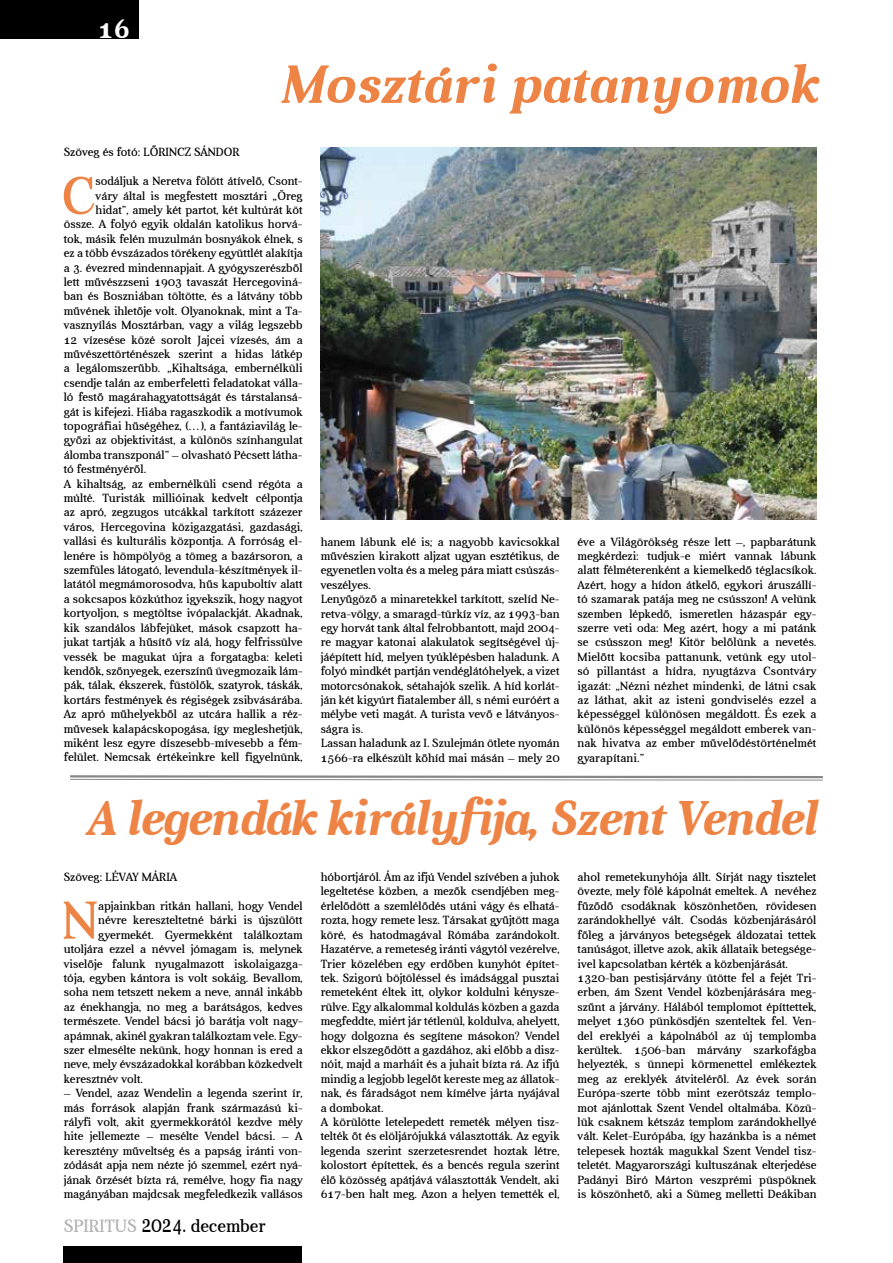
<style>
.page{position:relative;width:893px;height:1263px;background:#fff}
.page>*{position:absolute;margin:0;border:0;box-sizing:border-box;transform-origin:0 0}
.t1{font:italic 700 54px "Aver";color:#ed8446}
.t2{font:53.55px "Aver";color:#ed8446}
.t3{font:italic 700 49.5px "Aver";letter-spacing:-.025em;color:#ed8446}
.t4{font:700 27px "Aver";color:#fff}
.t5{font:18px "Aver";color:#b3b2b2}
.t6{font:12px/14.4px "Aver";color:#000}
.s1{font-size:22.5px;color:#000}
.s2{color:#000}
</style>
<div class="page">
<img style="left:321px;top:148px;width:495px;height:371px">
<svg style="left:70px;top:775px;width:753px;height:6px"></svg>
<div style="left:64px;top:1247px;width:238px;height:16px;background:#000"></div>
<div style="left:0;top:0;width:139px;height:38px;background:#000"></div>
<h3 class="t4" style="left:98px;top:14px;width:34px">16</h3>
<h1 class="t1" style="left:280px;top:54px;width:538px">Mosztári patanyomok</h1>
<p class="t6" style="left:64px;top:145px;width:177px">Szöveg és fotó: LŐRINCZ SÁNDOR</p>
<h2 class="t2" style="left:61px;top:166px;width:36px">C</h2>
<p class="t6" style="left:96px;top:174px;width:209px">sodáljuk a Neretva fölött átívelő, Csont-</p>
<p class="t6" style="left:96px;top:189px;width:209px">váry által is megfestett mosztári „Öreg</p>
<p class="t6" style="left:96px;top:203px;width:209px">hidat”, amely két partot, két kultúrát köt</p>
<p class="t6" style="left:64px;top:217px;width:240px">össze. A folyó egyik oldalán katolikus horvá-</p>
<p class="t6" style="left:64px;top:232px;width:240px">tok, másik felén muzulmán bosnyákok élnek, s</p>
<p class="t6" style="left:64px;top:246px;width:240px">ez a több évszázados törékeny együttlét alakítja</p>
<p class="t6" style="left:64px;top:261px;width:240px">a 3. évezred mindennapjait. A gyógyszerészből</p>
<p class="t6" style="left:64px;top:275px;width:240px">lett művészzseni 1903 tavaszát Hercegoviná-</p>
<p class="t6" style="left:64px;top:289px;width:240px">ban és Boszniában töltötte, és a látvány több</p>
<p class="t6" style="left:64px;top:304px;width:240px">művének ihletője volt. Olyanoknak, mint a Ta-</p>
<p class="t6" style="left:64px;top:318px;width:240px">vasznyílás Mosztárban, vagy a világ legszebb</p>
<p class="t6" style="left:64px;top:333px;width:240px">12 vízesése közé sorolt Jajcei vízesés, ám a</p>
<p class="t6" style="left:64px;top:347px;width:240px">művészettörténészek szerint a hidas látkép</p>
<p class="t6" style="left:64px;top:361px;width:240px">a legálomszerűbb. „Kihaltsága, embernélküli</p>
<p class="t6" style="left:64px;top:376px;width:240px">csendje talán az emberfeletti feladatokat válla-</p>
<p class="t6" style="left:64px;top:390px;width:240px">ló festő magárahagyatottságát és társtalansá-</p>
<p class="t6" style="left:64px;top:405px;width:240px">gát is kifejezi. Hiába ragaszkodik a motívumok</p>
<p class="t6" style="left:64px;top:419px;width:240px">topográfiai hűségéhez, (…), a fantáziavilág le-</p>
<p class="t6" style="left:64px;top:433px;width:240px">győzi az objektivitást, a különös színhangulat</p>
<p class="t6" style="left:64px;top:448px;width:240px">álomba transzponál” – olvasható Pécsett látha-</p>
<p class="t6" style="left:64px;top:462px;width:84px">tó festményéről.</p>
<p class="t6" style="left:64px;top:477px;width:240px">A kihaltság, az embernélküli csend régóta a</p>
<p class="t6" style="left:64px;top:491px;width:240px">múlté. Turisták millióinak kedvelt célpontja</p>
<p class="t6" style="left:64px;top:505px;width:240px">az apró, zegzugos utcákkal tarkított százezer</p>
<p class="t6" style="left:64px;top:520px;width:240px">város, Hercegovina közigazgatási, gazdasági,</p>
<p class="t6" style="left:64px;top:534px;width:240px">vallási és kulturális központja. A forróság el-</p>
<p class="t6" style="left:64px;top:549px;width:240px">lenére is hömpölyög a tömeg a bazársoron, a</p>
<p class="t6" style="left:64px;top:563px;width:240px">szemfüles látogató, levendula-készítmények il-</p>
<p class="t6" style="left:64px;top:577px;width:240px">latától megmámorosodva, hűs kapuboltív alatt</p>
<p class="t6" style="left:64px;top:592px;width:240px">a sokcsapos közkúthoz igyekszik, hogy nagyot</p>
<p class="t6" style="left:64px;top:606px;width:240px">kortyoljon, s megtöltse ivópalackját. Akadnak,</p>
<p class="t6" style="left:64px;top:621px;width:240px">kik szandálos lábfejüket, mások csapzott ha-</p>
<p class="t6" style="left:64px;top:635px;width:240px">jukat tartják a hűsítő víz alá, hogy felfrissülve</p>
<p class="t6" style="left:64px;top:649px;width:240px">vessék be magukat újra a forgatagba: keleti</p>
<p class="t6" style="left:64px;top:664px;width:240px">kendők, szőnyegek, ezerszínű üvegmozaik lám-</p>
<p class="t6" style="left:64px;top:678px;width:240px">pák, tálak, ékszerek, füstölők, szatyrok, táskák,</p>
<p class="t6" style="left:64px;top:693px;width:240px">kortárs festmények és régiségek zsibvásárába.</p>
<p class="t6" style="left:64px;top:707px;width:240px">Az apró műhelyekből az utcára hallik a réz-</p>
<p class="t6" style="left:64px;top:721px;width:240px">művesek kalapácskopogása, így megleshetjük,</p>
<p class="t6" style="left:64px;top:736px;width:240px">miként lesz egyre díszesebb-mívesebb a fém-</p>
<p class="t6" style="left:64px;top:750px;width:240px">felület. Nemcsak értékeinkre kell figyelnünk,</p>
<p class="t6" style="left:321px;top:534px;width:240px">hanem lábunk elé is; a nagyobb kavicsokkal művészien kirakott aljzat ugyan esztétikus, de egyenetlen volta és a meleg pára miatt csúszás&shy;veszélyes.<br>Lenyűgöző a minaretekkel tarkított, szelíd Ne&shy;retva-völgy, a smaragd-türkíz víz, az 1993-ban egy horvát tank által felrobbantott, majd 2004- re magyar katonai alakulatok segítségével új&shy;jáépített híd, melyen tyúklépésben haladunk. A folyó mindkét partján vendéglátóhelyek, a vizet motorcsónakok, sétahajók szelik. A híd korlát&shy;ján két kigyúrt fiatalember áll, s némi euróért a mélybe veti magát. A turista vevő e látványos&shy;ságra is.<br>Lassan haladunk az I. Szulejmán ötlete nyomán 1566-ra elkészült kőhíd mai másán – mely 20</p>
<p class="t6" style="left:578px;top:534px;width:240px;text-align:justify">éve a Világörökség része lett –, papbarátunk megkérdezi: tudjuk-e miért vannak lábunk alatt félméterenként a kiemelkedő téglacsíkok.<br>Azért, hogy a hídon átkelő, egykori áruszállí&shy;tó szamarak patája meg ne csússzon! A velünk szemben lépkedő, ismeretlen házaspár egy&shy;szerre veti oda: Meg azért, hogy a mi patánk se csússzon meg! Kitör belőlünk a nevetés.<br>Mielőtt kocsiba pattanunk, vetünk egy utol&shy;só pillantást a hídra, nyugtázva Csontváry igazát: „Nézni nézhet mindenki, de látni csak az láthat, akit az isteni gondviselés ezzel a képességgel különösen megáldott. És ezek a különös képességgel megáldott emberek van&shy;nak hivatva az ember művelődéstörténelmét gyarapítani.”</p>
<h3 class="t3" style="left:85px;top:790px;width:733px">A legendák királyfija, Szent Vendel</h3>
<p class="t6" style="left:64px;top:870px;width:115px">Szöveg: LÉVAY MÁRIA</p>
<h2 class="t2" style="left:62px;top:891px;width:37px">N</h2>
<p class="t6" style="left:98px;top:899px;width:206px">apjainkban ritkán hallani, hogy Vendel</p>
<p class="t6" style="left:98px;top:913px;width:206px">névre kereszteltetné bárki is újszülött</p>
<p class="t6" style="left:98px;top:927px;width:206px">gyermekét. Gyermekként találkoztam</p>
<p class="t6" style="left:64px;top:942px;width:240px">utoljára ezzel a névvel jómagam is, melynek</p>
<p class="t6" style="left:64px;top:956px;width:240px">viselője falunk nyugalmazott iskolaigazga-</p>
<p class="t6" style="left:64px;top:971px;width:240px">tója, egyben kántora is volt sokáig. Bevallom,</p>
<p class="t6" style="left:64px;top:985px;width:240px">soha nem tetszett nekem a neve, annál inkább</p>
<p class="t6" style="left:64px;top:999px;width:240px">az énekhangja, no meg a barátságos, kedves</p>
<p class="t6" style="left:64px;top:1014px;width:240px">természete. Vendel bácsi jó barátja volt nagy-</p>
<p class="t6" style="left:64px;top:1028px;width:240px">apámnak, akinél gyakran találkoztam vele. Egy-</p>
<p class="t6" style="left:64px;top:1043px;width:240px">szer elmesélte nekünk, hogy honnan is ered a</p>
<p class="t6" style="left:64px;top:1057px;width:240px">neve, mely évszázadokkal korábban közkedvelt</p>
<p class="t6" style="left:64px;top:1071px;width:81px">keresztnév volt.</p>
<p class="t6" style="left:64px;top:1086px;width:240px;text-align:justify">– Vendel, azaz Wendelin a legenda szerint ír, más források alapján frank származású ki&shy;rályfi volt, akit gyermekkorától kezdve mély hite jellemezte – mesélte Vendel bácsi. – A keresztény műveltség és a papság iránti von&shy;zódását apja nem nézte jó szemmel, ezért nyá&shy;jának őrzését bízta rá, remélve, hogy fia nagy magányában majdcsak megfeledkezik vallásos</p>
<h3 class="t5" style="left:64px;top:1215px;width:203px">SPIRITUS <span class="s1">2024.</span> <span class="s2">december</span></h3>
<p class="t6" style="left:321px;top:870px;width:240px">hóbortjáról. Ám az ifjú Vendel szívében a juhok legeltetése közben, a mezők csendjében meg&shy;érlelődött a szemlélődés utáni vágy és elhatá&shy;rozta, hogy remete lesz. Társakat gyűjtött maga köré, és hatodmagával Rómába zarándokolt.<br>Hazatérve, a remeteség iránti vágytól vezérelve, Trier közelében egy erdőben kunyhót építet&shy;tek. Szigorú böjtöléssel és imádsággal pusztai remeteként éltek itt, olykor koldulni kénysze&shy;rülve. Egy alkalommal koldulás közben a gazda megfeddte, miért jár tétlenül, koldulva, ahelyett, hogy dolgozna és segítene másokon? Vendel ekkor elszegődött a gazdához, aki előbb a disz&shy;nóit, majd a marháit és a juhait bízta rá. Az ifjú mindig a legjobb legelőt kereste meg az állatok&shy;nak, és fáradságot nem kímélve járta nyájával a dombokat.<br>A körülötte letelepedett remeték mélyen tisz&shy;telték őt és elöljárójukká választották. Az egyik legenda szerint szerzetesrendet hoztak létre, kolostort építettek, és a bencés regula szerint élő közösség apátjává választották Vendelt, aki 617-ben halt meg. Azon a helyen temették el,</p>
<p class="t6" style="left:578px;top:870px;width:240px">ahol remetekunyhója állt. Sírját nagy tisztelet övezte, mely fölé kápolnát emeltek. A nevéhez fűződő csodáknak köszönhetően, rövidesen zarándokhellyé vált. Csodás közbenjárásáról főleg a járványos betegségek áldozatai tettek tanúságot, illetve azok, akik állataik betegsége&shy;ivel kapcsolatban kérték a közbenjárását.<br>1320-ban pestisjárvány ütötte fel a fejét Tri&shy;erben, ám Szent Vendel közbenjárására meg&shy;szűnt a járvány. Hálából templomot építtettek, melyet 1360 pünkösdjén szenteltek fel. Ven&shy;del ereklyéi a kápolnából az új templomba kerültek. 1506-ban márvány szarkofágba helyezték, s ünnepi körmenettel emlékeztek meg az ereklyék átviteléről. Az évek során Európa-szerte több mint ezerötszáz templo&shy;mot ajánlottak Szent Vendel oltalmába. Közü&shy;lük csaknem kétszáz templom zarándokhellyé vált. Kelet-Európába, így hazánkba is a német telepesek hozták magukkal Szent Vendel tisz&shy;teletét. Magyarországi kultuszának elterjedése Padányi Biró Márton veszprémi püspöknek is köszönhető, aki a Sümeg melletti Deákiban</p>
</div>
